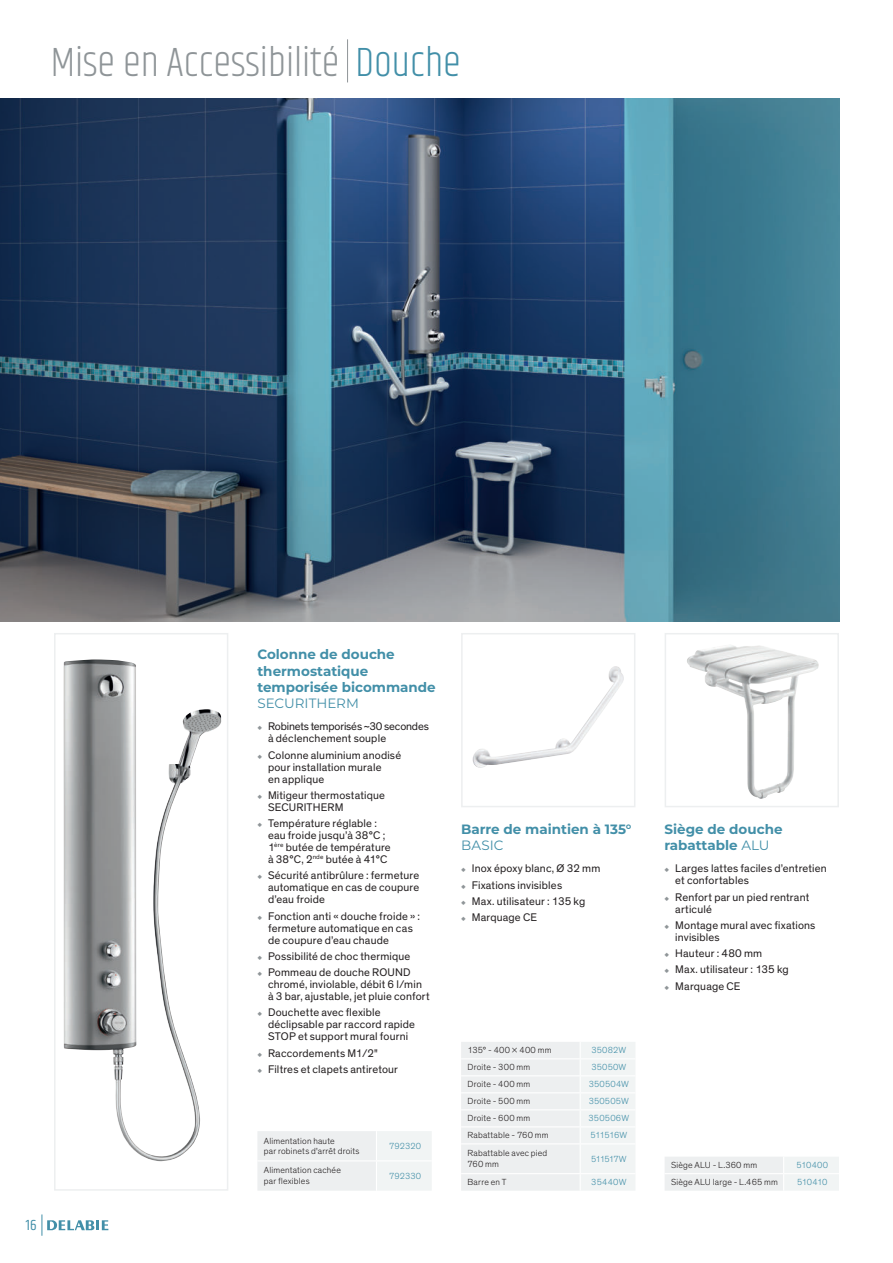
<style>
.page{position:relative;width:893px;height:1263px;background:#fff}
.page>*{position:absolute;margin:0;border:0;box-sizing:border-box;transform-origin:0 0}
.t1{font:300 42.15px "Khand";color:#8f9598;scale:.96 1}
.t2{font:15px "Khand";color:#428fa8}
.t3{font:700 13.5px/16.2px "Montserrat";color:#428fa8}
.t4{font:13.5px "Montserrat";letter-spacing:.005em;color:#428fa8}
.t5{font:11.25px/12px "Theinhardt";letter-spacing:.015em;color:#231f20}
.t6{font:11.25px/12px "Theinhardt";letter-spacing:-.01em;color:#231f20}
.t7{font:300 9px/10.8px "Theinhardt";letter-spacing:.025em;color:#231f20}
.t8{font:300 9px "Theinhardt";letter-spacing:.005em;color:#428fa8}
.t9{font:300 9px "Theinhardt";letter-spacing:-.06em;color:#428fa8}
.t10{font:300 9px "Theinhardt";letter-spacing:-.09em;color:#428fa8}
.s1{color:#428fa8}
.s2{font-weight:400}
</style>
<div class="page">
<img style="left:0;top:98px;width:839px;height:524px">
<img style="left:63px;top:659px;width:159px;height:503px">
<div style="left:54px;top:633px;width:174px;height:558px;border:1px solid #edeff0"></div>
<img style="left:473px;top:666px;width:151px;height:102px">
<div style="left:461px;top:633px;width:174px;height:174px;border:1px solid #edeff0"></div>
<img style="left:687px;top:645px;width:132px;height:154px">
<div style="left:665px;top:633px;width:174px;height:174px;border:1px solid #edeff0"></div>
<svg style="left:42px;top:1214px;width:66px;height:22px"></svg>
<hr style="left:347px;top:39px;width:1px;height:43px;background:#8f9598">
<div style="left:257px;top:1131px;width:175px;height:60px;background:#edeff0"></div>
<hr style="left:257px;top:1160px;width:119px;height:1px;background:#fff">
<hr style="left:376px;top:1160px;width:56px;height:1px;background:#fff">
<hr style="left:376px;top:1161px;width:1px;height:30px;background:#fff">
<div style="left:461px;top:1042px;width:174px;height:149px;background:#edeff0"></div>
<hr style="left:461px;top:1058px;width:119px;height:1px;background:#fff">
<hr style="left:580px;top:1058px;width:55px;height:1px;background:#fff">
<hr style="left:461px;top:1075px;width:119px;height:1px;background:#fff">
<hr style="left:580px;top:1075px;width:55px;height:1px;background:#fff">
<hr style="left:461px;top:1092px;width:119px;height:1px;background:#fff">
<hr style="left:580px;top:1092px;width:55px;height:1px;background:#fff">
<hr style="left:461px;top:1109px;width:119px;height:1px;background:#fff">
<hr style="left:580px;top:1109px;width:55px;height:1px;background:#fff">
<hr style="left:461px;top:1126px;width:119px;height:1px;background:#fff">
<hr style="left:580px;top:1126px;width:55px;height:1px;background:#fff">
<hr style="left:461px;top:1143px;width:119px;height:1px;background:#fff">
<hr style="left:580px;top:1143px;width:55px;height:1px;background:#fff">
<hr style="left:461px;top:1173px;width:119px;height:1px;background:#fff">
<hr style="left:580px;top:1173px;width:55px;height:1px;background:#fff">
<div style="left:665px;top:1157px;width:174px;height:34px;background:#edeff0"></div>
<hr style="left:665px;top:1173px;width:119px;height:1px;background:#fff">
<hr style="left:784px;top:1173px;width:55px;height:1px;background:#fff">
<h1 class="t1" style="left:51px;top:44px;width:429px">Mise en Accessibilité <span class="s1">Douche</span></h1>
<h2 class="t2" style="left:26px;top:1216px;width:12px">16</h2>
<p class="t3" style="left:257px;top:647px;width:180px">Colonne de douche thermostatique temporisée bicommande</p>
<p class="t4" style="left:257px;top:698px;width:103px">SECURITHERM</p>
<p class="t6" style="left:268px;top:720px;width:162px">Robinets temporisés ~30 secondes à déclenchement souple</p>
<p class="t5" style="left:268px;top:749px;width:135px">Colonne aluminium anodisé pour installation murale<br>en applique</p>
<p class="t5" style="left:268px;top:789px;width:118px">Mitigeur thermostatique<br>SECURITHERM</p>
<p class="t5" style="left:268px;top:817px;width:124px">Température réglable : eau froide jusqu’à 38°C ;<br>1<sup>ère</sup> butée de température à 38°C, 2<sup>nde</sup> butée à 41°C</p>
<p class="t5" style="left:268px;top:869px;width:153px;text-align:justify">Sécurité antibrûlure : fermeture automatique en cas de coupure d’eau froide</p>
<p class="t5" style="left:268px;top:910px;width:154px">Fonction anti « douche froide » : fermeture automatique en cas de coupure d’eau chaude</p>
<p class="t5" style="left:268px;top:948px;width:144px;line-height:16.2px">Possibilité de choc thermique<br>Pommeau de douche ROUND</p>
<p class="t5" style="left:268px;top:978px;width:163px">chromé, inviolable, débit 6 l/min à 3 bar, ajustable, jet pluie confort</p>
<p class="t5" style="left:268px;top:1006px;width:149px">Douchette avec flexible déclipsable par raccord rapide<br>STOP et support mural fourni</p>
<p class="t5" style="left:268px;top:1044px;width:132px;line-height:16.2px">Raccordements M1/2"<br>Filtres et clapets antiretour</p>
<p class="t7" style="left:264px;top:1135px;width:97px">Alimentation haute<br>par robinets d'arrêt droits</p>
<p class="t8" style="left:389px;top:1141px;width:33px">792320</p>
<p class="t7" style="left:264px;top:1165px;width:79px">Alimentation cachée par flexibles</p>
<p class="t8" style="left:389px;top:1171px;width:34px">792330</p>
<p class="t3" style="left:461px;top:821px;width:172px">Barre de maintien à 135°</p>
<p class="t4" style="left:461px;top:840px;width:44px">BASIC</p>
<p class="t5" style="left:472px;top:860px;width:130px;line-height:16.2px">Inox époxy blanc, Ø 32 mm<br>Fixations invisibles<br>Max. utilisateur : 135 kg<br>Marquage CE</p>
<p class="t7" style="left:467px;top:1045px;width:85px">135° - 400 × 400 mm</p>
<p class="t8" style="left:591px;top:1045px;width:36px">35082W</p>
<p class="t7" style="left:467px;top:1062px;width:64px">Droite - 300 mm</p>
<p class="t8" style="left:591px;top:1062px;width:36px">35050W</p>
<p class="t7" style="left:467px;top:1079px;width:64px">Droite - 400 mm</p>
<p class="t8" style="left:589px;top:1079px;width:42px">350504W</p>
<p class="t7" style="left:467px;top:1096px;width:64px">Droite - 500 mm</p>
<p class="t8" style="left:589px;top:1096px;width:42px">350505W</p>
<p class="t7" style="left:467px;top:1113px;width:64px">Droite - 600 mm</p>
<p class="t8" style="left:589px;top:1113px;width:42px">350506W</p>
<p class="t7" style="left:467px;top:1130px;width:83px">Rabattable - 760 mm</p>
<p class="t9" style="left:591px;top:1130px;width:38px">511516W</p>
<p class="t7" style="left:467px;top:1148px;width:81px">Rabattable avec pied<br>760 mm</p>
<p class="t10" style="left:591px;top:1154px;width:37px">511517W</p>
<p class="t7" style="left:467px;top:1177px;width:41px">Barre en T</p>
<p class="t8" style="left:591px;top:1177px;width:37px">35440W</p>
<p class="t3" style="left:665px;top:821px;width:119px">Siège de douche rabattable <span class="s2">ALU</span></p>
<p class="t5" style="left:675px;top:862px;width:153px">Larges lattes faciles d’entretien et confortables</p>
<p class="t5" style="left:675px;top:891px;width:136px">Renfort par un pied rentrant articulé</p>
<p class="t5" style="left:675px;top:919px;width:142px">Montage mural avec fixations invisibles</p>
<p class="t5" style="left:675px;top:945px;width:115px;line-height:16.2px">Hauteur : 480 mm<br>Max. utilisateur : 135 kg<br>Marquage CE</p>
<p class="t7" style="left:671px;top:1160px;width:88px">Siège ALU - L.360 mm</p>
<p class="t8" style="left:797px;top:1160px;width:33px">510400</p>
<p class="t7" style="left:671px;top:1177px;width:108px">Siège ALU large - L.465 mm</p>
<p class="t8" style="left:797px;top:1177px;width:32px">510410</p>
</div>
